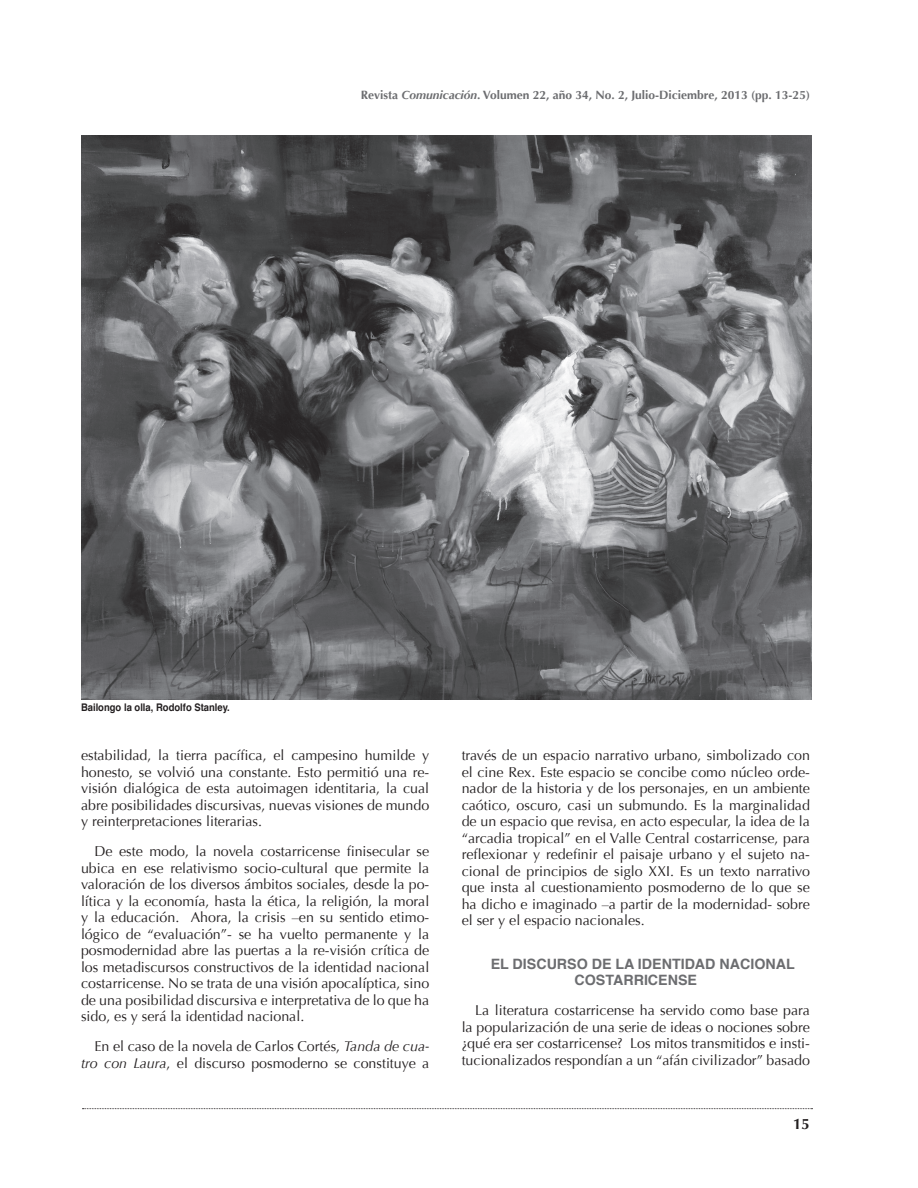
<style>
.page{position:relative;width:918px;height:1188px;background:#fff}
.page>*{position:absolute;margin:0;border:0;box-sizing:border-box;transform-origin:0 0}
.t1{font:700 15px "Optima";color:#231f20}
.t2{font:14.25px/16.5px "Optima";color:#231f20;text-align:justify}
.t3{font:700 14.25px/16.5px "Helvetica";color:#6c6d70}
.t4{font:700 12px "Optima";color:#6c6d70}
.t5{font:700 10.5px "Helvetica";color:#231f20;scale:.9 1}
.s1{font-style:italic}
</style>
<div class="page">
<svg style="left:82px;top:1108px;width:731px;height:1px"></svg>
<img style="left:81px;top:135px;width:731px;height:564px">
<p class="t4" style="left:361px;top:88px;width:451px">Revista <span class="s1">Comunicación</span>. Volumen 22, año 34, No. 2, Julio-Diciembre, 2013 (pp. 13-25)</p>
<p class="t5" style="left:81px;top:699px;width:167px">BAILONGO LA OLLA, RODOLFO STANLEY.</p>
<p class="t2" style="left:81px;top:748px;width:350px">estabilidad, la tierra pacífica, el campesino humilde y honesto, se volvió una constante. Esto permitió una re&shy;visión dialógica de esta autoimagen identitaria, la cual abre posibilidades discursivas, nuevas visiones de mundo y reinterpretaciones literarias.</p>
<p class="t2" style="left:81px;top:844px;width:350px;text-indent:13px">De este modo, la novela costarricense finisecular se ubica en ese relativismo socio-cultural que permite la valoración de los diversos ámbitos sociales, desde la po&shy;lítica y la economía, hasta la ética, la religión, la moral y la educación. Ahora, la crisis –en su sentido etimo&shy;lógico de “evaluación”- se ha vuelto permanente y la posmodernidad abre las puertas a la re-visión crítica de los metadiscursos constructivos de la identidad nacional costarricense. No se trata de una visión apocalíptica, sino de una posibilidad discursiva e interpretativa de lo que ha sido, es y será la identidad nacional.</p>
<p class="t2" style="left:81px;top:1039px;width:350px;text-align:right">En el caso de la novela de Carlos Cortés, <span class="s1">Tanda de cua&shy;tro con Laura</span>, el discurso posmoderno se constituye a</p>
<p class="t2" style="left:462px;top:748px;width:350px">través de un espacio narrativo urbano, simbolizado con el cine Rex. Este espacio se concibe como núcleo orde&shy;nador de la historia y de los personajes, en un ambiente caótico, oscuro, casi un submundo. Es la marginalidad de un espacio que revisa, en acto especular, la idea de la “arcadia tropical” en el Valle Central costarricense, para reflexionar y redefinir el paisaje urbano y el sujeto na&shy;cional de principios de siglo XXI. Es un texto narrativo que insta al cuestionamiento posmoderno de lo que se ha dicho e imaginado –a partir de la modernidad- sobre el ser y el espacio nacionales.</p>
<p class="t3" style="left:575px;top:956px;width:222px;text-indent:-84px">EL DISCURSO DE LA IDENTI DAD NACIONAL<br>COSTARRICENSE</p>
<p class="t2" style="left:462px;top:1003px;width:350px;text-indent:13px">La literatura costarricense ha servido como base para la popularización de una serie de ideas o nociones sobre ¿qué era ser costarricense? Los mitos transmitidos e insti&shy;tucionalizados respondían a un “afán civilizador” basado</p>
<p class="t1" style="left:793px;top:1115px;width:18px">15</p>
</div>
